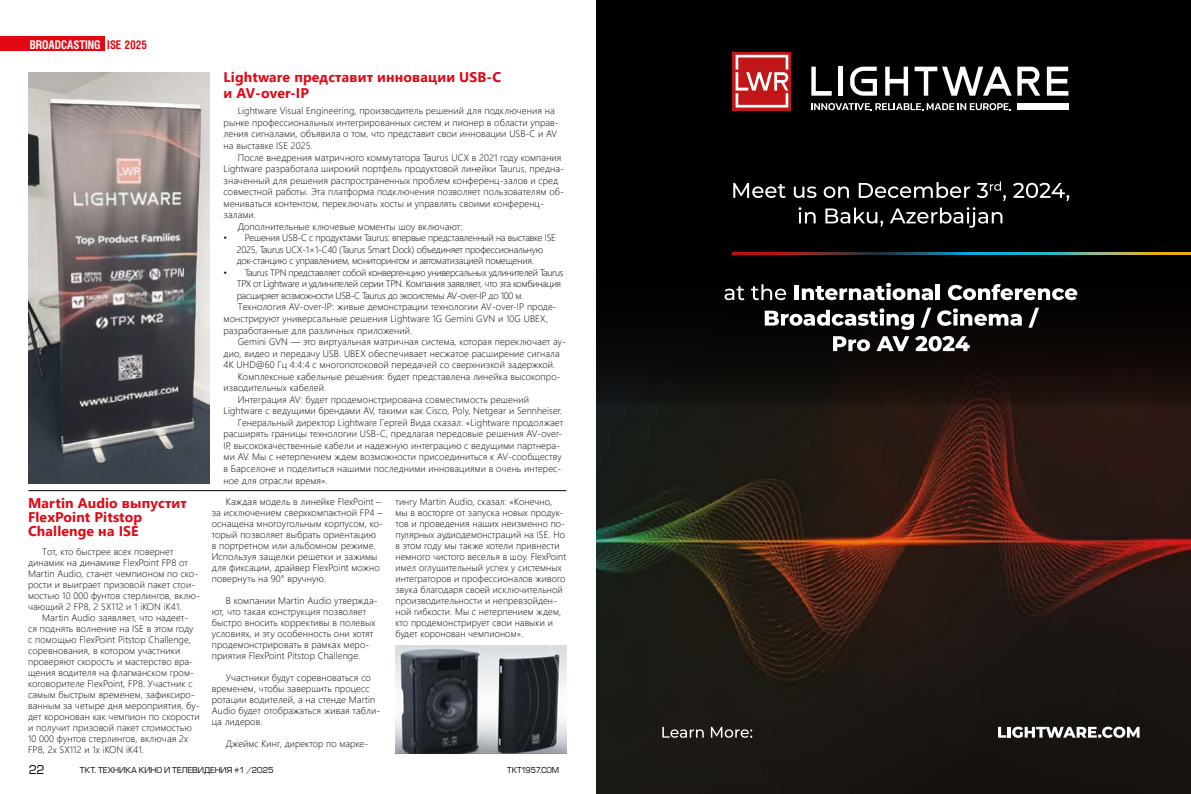
<style>
.page{position:relative;width:1191px;height:794px;background:#fff}
.page>*{position:absolute;margin:0;border:0;box-sizing:border-box;transform-origin:0 0}
.t1{font:700 14px/14px "Segoe UI";letter-spacing:.01em;color:#e30613}
.t2{font:700 12px "Helios Cond C";color:#fff;scale:.95 1}
.t3{font:12px "Europe Normal";color:#000}
.t4{font:300 9.5px/11px "Segoe UI";letter-spacing:.01em;color:#000}
.t5{font:300 9.5px "Segoe UI";letter-spacing:-.03em;color:#000}
.t6{font:300 9.5px/11.5px "Segoe UI";letter-spacing:-.02em;color:#000}
.t7{font:8px "Europe Normal";letter-spacing:-.005em;color:#000}
.t8{font:8px "Europe Normal";letter-spacing:-.005em;color:#000;scale:.95 1}
.s1{color:#df0914}
</style>
<div class="page">
<img style="left:29px;top:72px;width:180px;height:411px">
<div style="left:0;top:37px;width:105px;height:14px;background:#e30613"></div>
<div style="left:596px;top:0;width:595px;height:794px;background:#000"></div>
<img style="left:596px;top:405px;width:595px;height:389px">
<div style="left:596px;top:219px;width:595px;height:186px;background:linear-gradient(to bottom,#000,#160f0d)"></div>
<svg style="left:733px;top:183px;width:52px;height:15px"></svg>
<svg style="left:794px;top:186px;width:22px;height:12px"></svg>
<svg style="left:823px;top:186px;width:26px;height:12px"></svg>
<svg style="left:858px;top:182px;width:112px;height:16px"></svg>
<svg style="left:976px;top:182px;width:30px;height:19px"></svg>
<svg style="left:1013px;top:183px;width:56px;height:18px"></svg>
<svg style="left:798px;top:207px;width:17px;height:16px"></svg>
<svg style="left:825px;top:208px;width:58px;height:18px"></svg>
<svg style="left:890px;top:207px;width:112px;height:21px"></svg>
<svg style="left:724px;top:286px;width:20px;height:14px"></svg>
<svg style="left:751px;top:284px;width:35px;height:16px"></svg>
<div style="left:794px;top:285px;width:5px;height:15px;background:#fff"></div>
<svg style="left:802px;top:283px;width:131px;height:17px"></svg>
<hr style="left:935px;top:284px;width:4px;height:16px;background:#fff">
<svg style="left:947px;top:284px;width:130px;height:16px"></svg>
<svg style="left:764px;top:308px;width:150px;height:22px"></svg>
<svg style="left:920px;top:308px;width:11px;height:20px"></svg>
<svg style="left:937px;top:308px;width:84px;height:18px"></svg>
<svg style="left:1028px;top:308px;width:11px;height:20px"></svg>
<svg style="left:833px;top:336px;width:37px;height:15px"></svg>
<svg style="left:876px;top:336px;width:33px;height:15px"></svg>
<svg style="left:915px;top:336px;width:54px;height:15px"></svg>
<svg style="left:662px;top:727px;width:41px;height:10px"></svg>
<svg style="left:711px;top:727px;width:41px;height:10px"></svg>
<svg style="left:998px;top:726px;width:141px;height:12px;background:#8b8a87"></svg>
<svg style="left:733px;top:252px;width:458px;height:3px"></svg>
<svg style="left:811px;top:103px;width:199px;height:7px"></svg>
<div style="left:1017px;top:103px;width:51px;height:7px;background:#fff"></div>
<svg style="left:733px;top:52px;width:58px;height:58px"></svg>
<svg style="left:735px;top:55px;width:53px;height:52px;background:#d35859"></svg>
<hr style="left:838px;top:67px;width:4px;height:29px;background:#fff">
<svg style="left:811px;top:67px;width:20px;height:29px"></svg>
<svg style="left:1017px;top:67px;width:23px;height:29px"></svg>
<svg style="left:1046px;top:67px;width:22px;height:29px"></svg>
<svg style="left:885px;top:67px;width:23px;height:29px"></svg>
<svg style="left:914px;top:67px;width:97px;height:29px"></svg>
<svg style="left:850px;top:67px;width:27px;height:29px"></svg>
<img style="left:395px;top:645px;width:171px;height:108px">
<hr style="left:28px;top:490px;width:538px;height:1px;background:#000">
<p class="t2" style="left:30px;top:37px;width:125px">BROADCASTING <span class="s1">ISE 2025</span></p>
<h1 class="t1" style="left:28px;top:495px;width:160px">Martin Audio выпустит<br>FlexPoint Pitstop<br>Challenge на ISE</h1>
<p class="t4" style="left:28px;top:545px;width:173px;text-indent:14px">Тот, кто быстрее всех повернет динамик на динамике FlexPoint FP8 от Martin Audio, станет чемпионом по ско&shy;рости и выиграет призовой пакет стои&shy;мостью 10 000 фунтов стерлингов, вклю&shy;чающий 2 FP8, 2 SX112 и 1 iKON iK41.</p>
<p class="t4" style="left:28px;top:611px;width:173px;text-indent:14px">Martin Audio заявляет, что надеет-<br>ся поднять волнение на ISE в этом году с помощью FlexPoint Pitstop Challenge, соревнования, в котором участники проверяют скорость и мастерство вра&shy;щения водителя на флагманском гром&shy;коговорителе FlexPoint, FP8. Участник с самым быстрым временем, зафиксиро&shy;ванным за четыре дня мероприятия, бу&shy;дет коронован как чемпион по скорости и получит призовой пакет стоимостью 10 000 фунтов стерлингов, включая 2x FP8, 2x SX112 и 1x iKON iK41.</p>
<h1 class="t1" style="left:224px;top:68px;width:279px;line-height:15.5px">Lightware представит инновации USB-C и AV-over-IP</h1>
<p class="t4" style="left:224px;top:104px;width:336px;line-height:11.5px;text-indent:14px">Lightware Visual Engineering, производитель решений для подключения на рынке профессиональных интегрированных систем и пионер в области управ&shy;ления сигналами, объявила о том, что представит свои инновации USB-C и AV на выставке ISE 2025.</p>
<p class="t4" style="left:238px;top:151px;width:325px">После внедрения матричного коммутатора Taurus UCX в 2021 году компания</p>
<p class="t4" style="left:224px;top:162px;width:342px">Lightware разработала широкий портфель продуктовой линейки Taurus, предна-</p>
<p class="t4" style="left:224px;top:174px;width:336px">значенный для решения распространенных проблем конференц-залов и сред</p>
<p class="t4" style="left:224px;top:185px;width:342px">совместной работы. Эта платформа подключения позволяет пользователям об-</p>
<p class="t4" style="left:224px;top:197px;width:322px">мениваться контентом, переключать хосты и управлять своими конференц-</p>
<p class="t4" style="left:224px;top:208px;width:34px">залами.</p>
<p class="t4" style="left:238px;top:220px;width:226px">Дополнительные ключевые моменты шоу включают:</p>
<p class="t6" style="left:237px;top:231px;width:320px;text-indent:-13px">• Решения USB-C с продуктами Taurus: впервые представленный на выставке ISE<br>2025, Taurus UCX-1×1-C40 (Taurus Smart Dock) объединяет профессиональную док-станцию с управлением, мониторингом и автоматизацией помещения.</p>
<p class="t5" style="left:224px;top:263px;width:341px">• Taurus TPN представляет собой конвергенцию универсальных удлинителей Taurus</p>
<p class="t5" style="left:237px;top:275px;width:326px">TPX от Lightware и удлинителей серии TPN. Компания заявляет, что эта комбинация</p>
<p class="t5" style="left:237px;top:286px;width:288px">расширяет возможности USB-C Taurus до экосистемы AV-over-IP до 100 м.</p>
<p class="t4" style="left:238px;top:301px;width:320px">Технология AV-over-IP: живые демонстрации технологии AV-over-IP проде-</p>
<p class="t4" style="left:224px;top:312px;width:326px">монстрируют универсальные решения Lightware 1G Gemini GVN и 10G UBEX,</p>
<p class="t4" style="left:224px;top:324px;width:190px">разработанные для различных приложений.</p>
<p class="t4" style="left:238px;top:335px;width:330px">Gemini GVN — это виртуальная матричная система, которая переключает ау-</p>
<p class="t4" style="left:224px;top:347px;width:338px">дио, видео и передачу USB. UBEX обеспечивает несжатое расширение сигнала</p>
<p class="t4" style="left:224px;top:358px;width:333px">4K UHD@60 Гц 4:4:4 с многопотоковой передачей со сверхнизкой задержкой.</p>
<p class="t4" style="left:238px;top:370px;width:324px">Комплексные кабельные решения: будет представлена линейка высокопро-</p>
<p class="t4" style="left:224px;top:381px;width:104px">изводительных кабелей.</p>
<p class="t4" style="left:238px;top:393px;width:293px">Интеграция AV: будет продемонстрирована совместимость решений</p>
<p class="t4" style="left:224px;top:404px;width:340px">Lightware с ведущими брендами AV, такими как Cisco, Poly, Netgear и Sennheiser.</p>
<p class="t4" style="left:238px;top:416px;width:327px">Генеральный директор Lightware Гергей Вида сказал: «Lightware продолжает</p>
<p class="t4" style="left:224px;top:427px;width:340px">расширять границы технологии USB-C, предлагая передовые решения AV-over-</p>
<p class="t4" style="left:224px;top:439px;width:338px">IP, высококачественные кабели и надежную интеграцию с ведущими партнера-</p>
<p class="t4" style="left:224px;top:450px;width:340px">ми AV. Мы с нетерпением ждем возможности присоединиться к AV-сообществу</p>
<p class="t4" style="left:224px;top:462px;width:339px">в Барселоне и поделиться нашими последними инновациями в очень интерес-</p>
<p class="t4" style="left:224px;top:474px;width:106px">ное для отрасли время».</p>
<p class="t4" style="left:212px;top:495px;width:173px;text-indent:14px">Каждая модель в линейке FlexPoint – за исключением сверхкомпактной FP4 – оснащена многоугольным корпусом, ко&shy;торый позволяет выбрать ориентацию в портретном или альбомном режиме.<br>Используя защелки решетки и зажимы для фиксации, драйвер FlexPoint можно повернуть на 90° вручную.</p>
<p class="t4" style="left:212px;top:594px;width:167px;text-indent:14px">В компании Martin Audio утвержда&shy;ют, что такая конструкция позволяет быстро вносить коррективы в полевых условиях, и эту особенность они хотят продемонстрировать в рамках меро&shy;приятия FlexPoint Pitstop Challenge.</p>
<p class="t4" style="left:212px;top:671px;width:170px;text-indent:14px">Участники будут соревноваться со временем, чтобы завершить процесс ротации водителей, а на стенде Martin<br>Audio будет отображаться живая табли&shy;ца лидеров.</p>
<p class="t4" style="left:226px;top:737px;width:144px">Джеймс Кинг, директор по марке-</p>
<p class="t4" style="left:395px;top:495px;width:172px">тингу Martin Audio, сказал: «Конечно, мы в восторге от запуска новых продук&shy;тов и проведения наших неизменно по&shy;пулярных аудиодемонстраций на ISE. Но в этом году мы также хотели привнести немного чистого веселья в шоу. FlexPoint имел оглушительный успех у системных интеграторов и профессионалов живого звука благодаря своей исключительной производительности и непревзойден&shy;ной гибкости. Мы с нетерпением ждем, кто продемонстрирует свои навыки и будет коронован чемпионом».</p>
<p class="t3" style="left:29px;top:763px;width:18px">22</p>
<p class="t7" style="left:80px;top:765px;width:195px">ТКТ. ТЕХНИКА КИНО И ТЕЛЕВИДЕНИЯ #1 /2025</p>
<p class="t8" style="left:507px;top:765px;width:56px">TKT1957.COM</p>
</div>
